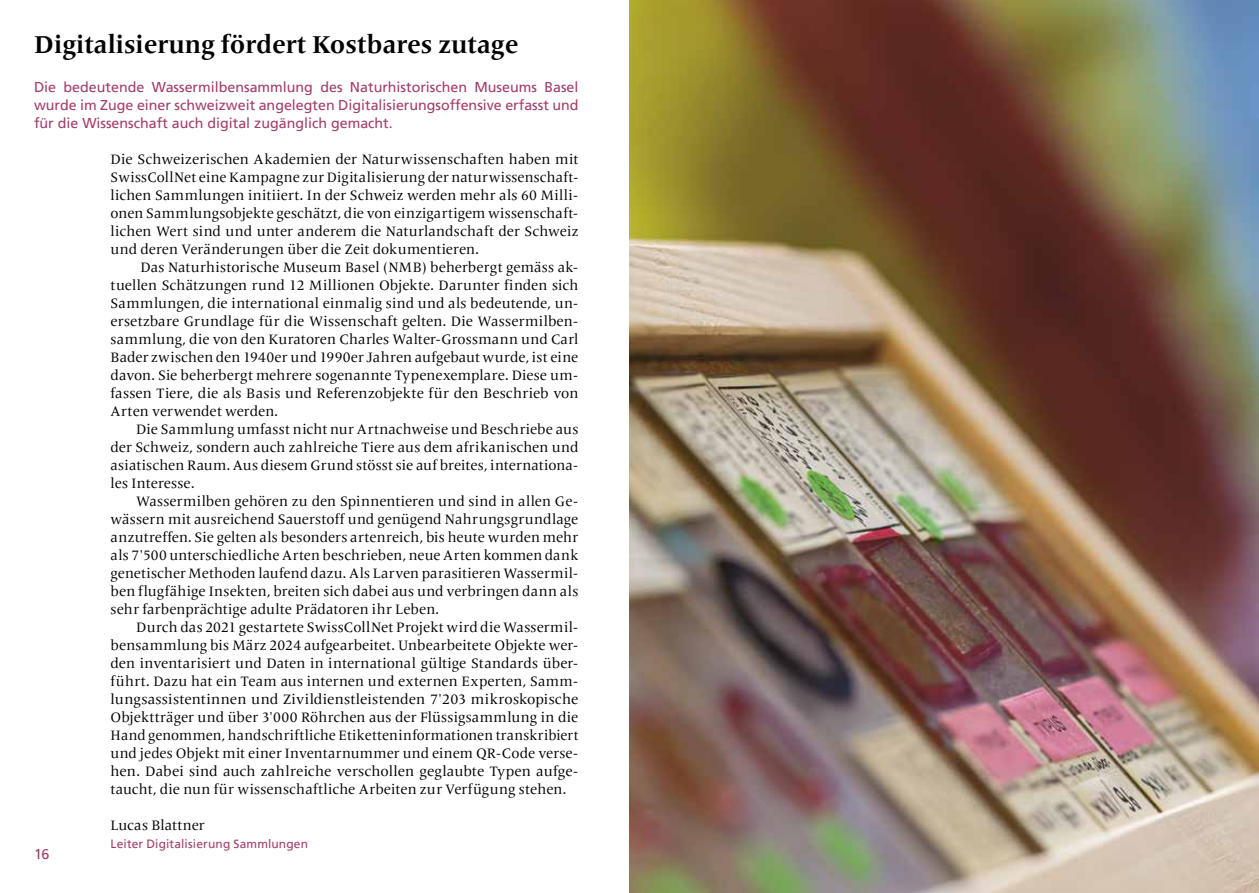
<style>
.page{position:relative;width:1259px;height:893px;background:#fff}
.page>*{position:absolute;margin:0;border:0;box-sizing:border-box;transform-origin:0 0}
.t1{font:700 25.5px "Frutiger Serif LT Pro";color:#000}
.t2{font:14.25px/18px "Frutiger Serif LT Pro";letter-spacing:.005em;color:#000;text-align:justify}
.t3{font:14.25px/18px "Frutiger LT";color:#a23d6a;text-align:justify}
.t4{font:12px "Frutiger LT";letter-spacing:.01em;color:#a23d6a}
</style>
<div class="page">
<img style="left:629px;top:0;width:630px;height:893px">
<h1 class="t1" style="left:34px;top:30px;width:486px">Digitalisierung fördert Kostbares zutage</h1>
<p class="t3" style="left:34px;top:78px;width:546px">Die bedeutende Wassermilbensammlung des Naturhistorischen Museums Basel wurde im Zuge einer schweizweit angelegten Digitalisierungsoffensive erfasst und für die Wissenschaft auch digital zugänglich gemacht.</p>
<p class="t3" style="left:34px;top:845px;width:17px">16</p>
<p class="t2" style="left:111px;top:150px;width:469px">Die Schweizerischen Akademien der Naturwissenschaften haben mit SwissCollNet eine Kampagne zur Digitalisierung der naturwissenschaft&shy;lichen Sammlungen initiiert. In der Schweiz werden mehr als 60 Milli&shy;onen Sammlungsobjekte geschätzt, die von einzigartigem wissenschaft&shy;lichen Wert sind und unter anderem die Naturlandschaft der Schweiz und deren Veränderungen über die Zeit dokumentieren.</p>
<p class="t2" style="left:111px;top:258px;width:469px;text-indent:30px">Das Naturhistorische Museum Basel (NMB) beherbergt gemäss ak&shy;tuellen Schätzungen rund 12 Millionen Objekte. Darunter finden sich Sammlungen, die international einmalig sind und als bedeutende, un&shy;ersetzbare Grundlage für die Wissenschaft gelten. Die Wassermilben&shy;sammlung, die von den Kuratoren Charles Walter-Grossmann und Carl Bader zwischen den 1940er und 1990er Jahren aufgebaut wurde, ist eine davon. Sie beherbergt mehrere sogenannte Typenexemplare. Diese um&shy;fassen Tiere, die als Basis und Referenzobjekte für den Beschrieb von Arten verwendet werden.</p>
<p class="t2" style="left:111px;top:420px;width:469px;text-indent:26px">Die Sammlung umfasst nicht nur Artnachweise und Beschriebe aus der Schweiz, sondern auch zahlreiche Tiere aus dem afrikanischen und asiatischen Raum. Aus diesem Grund stösst sie auf breites, internationa&shy;les Interesse.</p>
<p class="t2" style="left:111px;top:492px;width:469px;text-indent:26px">Wassermilben gehören zu den Spinnentieren und sind in allen Ge&shy;wässern mit ausreichend Sauerstoff und genügend Nahrungsgrundlage anzutreffen. Sie gelten als besonders artenreich, bis heute wurden mehr als 7'500 unterschiedliche Arten beschrieben, neue Arten kommen dank genetischer Methoden laufend dazu. Als Larven parasitieren Wassermil&shy;ben flugfähige Insekten, breiten sich dabei aus und verbringen dann als sehr farbenprächtige adulte Prädatoren ihr Leben.</p>
<p class="t2" style="left:111px;top:618px;width:469px;text-indent:26px">Durch das 2021 gestartete SwissCollNet Projekt wird die Wassermil&shy;bensammlung bis März 2024 aufgearbeitet. Unbearbeitete Objekte wer&shy;den inventarisiert und Daten in international gültige Standards über&shy;führt. Dazu hat ein Team aus internen und externen Experten, Samm&shy;lungsassistentinnen und Zivildienstleistenden 7'203 mikroskopische Objektträger und über 3'000 Röhrchen aus der Flüssigsammlung in die Hand genommen, handschriftliche Etiketteninformationen transkribiert und jedes Objekt mit einer Inventarnummer und einem QR-Code verse&shy;hen. Dabei sind auch zahlreiche verschollen geglaubte Typen aufge&shy;taucht, die nun für wissenschaftliche Arbeiten zur Verfügung stehen.</p>
<p class="t2" style="left:111px;top:816px;width:96px">Lucas Blattner</p>
<p class="t4" style="left:111px;top:837px;width:199px">Leiter Digitalisierung Sammlungen</p>
</div>
